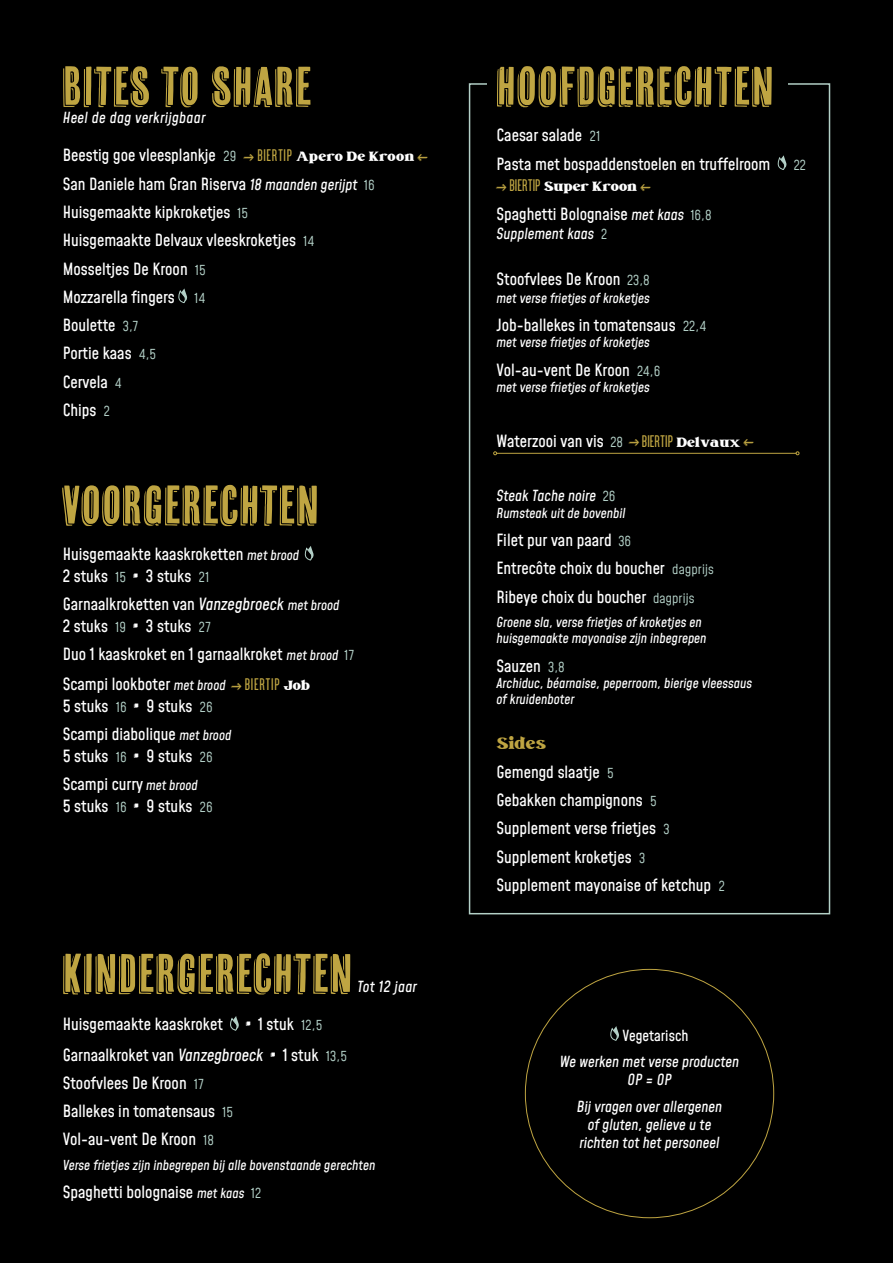
<style>
.page{position:relative;width:893px;height:1263px;background:#000}
.page>*{position:absolute;margin:0;border:0;box-sizing:border-box;transform-origin:0 0}
.t1{font:54px "Cheap Pine";letter-spacing:.02em;color:#bfa542}
.t2{font:500 16.5px/28.3px "Mohave";color:#fff}
.t3{font:16.5px "Vintage Rovery Personal Use";color:#bfa542}
.t4{font:italic 500 15px/18px "Mohave";color:#fff;text-align:center}
.t5{font:italic 500 15px "Mohave";letter-spacing:.02em;color:#fff}
.t6{font:500 15px "Mohave";color:#fff}
.t7{font:italic 500 13.5px/16.2px "Mohave";color:#fff}
.t8{font:13.5px "Vintage Rovery Personal Use";color:#fff}
.t9{font:13.5px "Mohave";color:#b3d0c7}
.s1{font-weight:400;font-size:13.5px;color:#b3d0c7}
.s2{font-family:"Parkson PERSONALUSE";font-weight:600;font-size:18px;color:#bfa542}
.s3{font-family:"Vintage Rovery Personal Use";font-weight:400;font-size:13.5px}
.s4{font-style:italic;font-size:15px}
.s5{font-style:italic;font-size:13.5px}
.s6{font-family:"Cheap Pine";font-weight:400;font-size:18px}
.s7{font-style:italic}
.s8{font-family:"Cheap Pine";font-size:15px;color:#bfa542}
.s9{font-weight:400;font-style:normal;font-size:13.5px;color:#b3d0c7}
</style>
<div class="page">
<svg style="left:178px;top:288px;width:10px;height:15px"></svg>
<svg style="left:305px;top:546px;width:9px;height:14px"></svg>
<div style="left:469px;top:83px;width:361px;height:831px;border:2px solid #b3d0c7"></div>
<div style="left:487px;top:64px;width:301px;height:71px;background:#000"></div>
<svg style="left:777px;top:155px;width:10px;height:15px"></svg>
<svg style="left:230px;top:1016px;width:9px;height:14px"></svg>
<svg style="left:610px;top:1026px;width:9px;height:15px"></svg>
<hr style="left:497px;top:453px;width:299px;height:1px;background:#bfa542">
<svg style="left:493px;top:451px;width:4px;height:4px"></svg>
<h1 class="t1" style="left:63px;top:56px;width:251px">BITES TO SHARE</h1>
<p class="t5" style="left:63px;top:108px;width:144px">Heel de dag verkrijgbaar</p>
<p class="t2" style="left:63px;top:142px;width:367px">Beestig goe vleesplankje <span class="s1">29</span> <sub>→</sub> <span class="s2">BIERTIP</span> <span class="s3">Apero De Kroon</span> <sub>←<br></sub>San Daniele ham Gran Riserva <span class="s4">18 maanden gerijpt</span> <span class="s1">16<br></span>Huisgemaakte kipkroketjes <span class="s1">15<br></span>Huisgemaakte Delvaux vleeskroketjes <span class="s1">14<br></span>Mosseltjes De Kroon <span class="s1">15<br></span>Mozzarella fingers <span class="s1">14<br></span>Boulette <span class="s1">3,7<br></span>Portie kaas <span class="s1">4,5<br></span>Cervela <span class="s1">4<br></span>Chips <span class="s1">2</span></p>
<h1 class="t1" style="left:63px;top:475px;width:258px">VOORGERECHTEN</h1>
<p class="t2" style="left:63px;top:545px;width:238px;line-height:21.6px">Huisgemaakte kaaskroketten <span class="s5">met brood<br></span>2 stuks <span class="s1">15</span> <span class="s6">•</span> 3 stuks <span class="s1">21</span></p>
<p class="t2" style="left:63px;top:594px;width:278px;line-height:21.6px">Garnaalkroketten van <span class="s7">Vanzegbroeck</span> <span class="s5">met brood<br></span>2 stuks <span class="s1">19</span> <span class="s6">•</span> 3 stuks <span class="s1">27</span></p>
<p class="t2" style="left:63px;top:640px;width:293px;line-height:30.2px">Duo 1 kaaskroket en 1 garnaalkroket <span class="s5">met brood</span> <span class="s1">17<br></span>Scampi lookboter <span class="s5">met brood</span> <sub>→</sub> <span class="s2">BIERTIP</span> <span class="s3">Job</span></p>
<p class="t2" style="left:63px;top:693px;width:170px">5 stuks <span class="s1">16</span> <span class="s6">•</span> 9 stuks <span class="s1">26<br></span>Scampi diabolique <span class="s5">met brood</span></p>
<p class="t2" style="left:63px;top:743px;width:152px">5 stuks <span class="s1">16</span> <span class="s6">•</span> 9 stuks <span class="s1">26<br></span>Scampi curry <span class="s5">met brood</span></p>
<p class="t2" style="left:63px;top:792px;width:152px">5 stuks <span class="s1">16</span> <span class="s6">•</span> 9 stuks <span class="s1">26</span></p>
<h1 class="t1" style="left:63px;top:943px;width:291px">KINDERGERECHTEN</h1>
<p class="t5" style="left:357px;top:977px;width:61px">Tot 12 jaar</p>
<p class="t2" style="left:63px;top:1010px;width:286px;line-height:30.2px;text-indent:183px"><span class="s6">•</span> 1 stuk <span class="s1">12,5<br></span>Garnaalkroket van <span class="s7">Vanzegbroeck</span> <span class="s6">•</span> 1 stuk <span class="s1">13,5</span></p>
<p class="t2" style="left:63px;top:1070px;width:172px">Stoofvlees De Kroon <span class="s1">17<br></span>Ballekes in tomatensaus <span class="s1">15<br></span>Vol-au-vent De Kroon <span class="s1">18</span></p>
<p class="t7" style="left:63px;top:1158px;width:314px">Verse frietjes zijn inbegrepen bij alle bovenstaande gerechten</p>
<p class="t2" style="left:63px;top:1179px;width:200px">Spaghetti bolognaise <span class="s5">met kaas</span> <span class="s1">12</span></p>
<p class="t2" style="left:63px;top:1011px;width:162px">Huisgemaakte kaaskroket</p>
<h1 class="t1" style="left:496px;top:56px;width:279px">HOOFDGERECHTEN</h1>
<p class="t2" style="left:496px;top:122px;width:275px">Caesar salade <span class="s1">21<br></span>Pasta met bospaddenstoelen en truffelroom</p>
<p class="t8" style="left:496px;top:178px;width:156px"><span class="s8">→</span> <span class="s2">BIERTIP</span> Super Kroon <span class="s8">←</span></p>
<p class="t2" style="left:496px;top:201px;width:217px">Spaghetti Bolognaise <span class="s4">met kaas</span> <span class="s1">16,8</span></p>
<p class="t4" style="left:496px;top:226px;width:112px">Supplement kaas <span class="s9">2</span></p>
<p class="t2" style="left:496px;top:266px;width:155px">Stoofvlees De Kroon <span class="s1">23,8</span></p>
<p class="t7" style="left:496px;top:291px;width:155px">met verse frietjes of kroketjes</p>
<p class="t2" style="left:496px;top:312px;width:211px">Job-ballekes in tomatensaus <span class="s1">22,4</span></p>
<p class="t7" style="left:496px;top:335px;width:155px">met verse frietjes of kroketjes</p>
<p class="t2" style="left:496px;top:357px;width:165px">Vol-au-vent De Kroon <span class="s1">24,6</span></p>
<p class="t7" style="left:496px;top:380px;width:155px">met verse frietjes of kroketjes</p>
<p class="t2" style="left:496px;top:428px;width:259px">Waterzooi van vis <span class="s1">28</span> <sub>→</sub> <span class="s2">BIERTIP</span> <span class="s3">Delvaux</span> <sub>←</sub></p>
<p class="t4" style="left:496px;top:488px;width:121px">Steak Tache noire <span class="s9">26</span></p>
<p class="t7" style="left:496px;top:506px;width:131px">Rumsteak uit de bovenbil</p>
<p class="t2" style="left:496px;top:527px;width:219px">Filet pur van paard <span class="s1">36<br></span>Entrecôte choix du boucher <span class="s1">dagprijs<br></span>Ribeye choix du boucher <span class="s1">dagprijs</span></p>
<p class="t7" style="left:496px;top:615px;width:212px">Groene sla, verse frietjes of kroketjes en huisgemaakte mayonaise zijn inbegrepen</p>
<p class="t2" style="left:496px;top:653px;width:70px">Sauzen <span class="s1">3,8</span></p>
<p class="t7" style="left:496px;top:676px;width:257px">Archiduc, béarnaise, peperroom, bierige vleessaus of kruidenboter</p>
<p class="t3" style="left:496px;top:733px;width:51px">Sides</p>
<p class="t2" style="left:496px;top:759px;width:230px">Gemengd slaatje <span class="s1">5<br></span>Gebakken champignons <span class="s1">5<br></span>Supplement verse frietjes <span class="s1">3<br></span>Supplement kroketjes <span class="s1">3<br></span>Supplement mayonaise of ketchup <span class="s1">2</span></p>
<p class="t9" style="left:794px;top:156px;width:14px">22</p>
<p class="t6" style="left:622px;top:1026px;width:68px">Vegetarisch</p>
<p class="t4" style="left:560px;top:1054px;width:181px">We werken met verse producten<br>OP = OP</p>
<p class="t4" style="left:577px;top:1098px;width:147px">Bij vragen over allergenen of gluten, gelieve u te richten tot het personeel</p>
</div>
